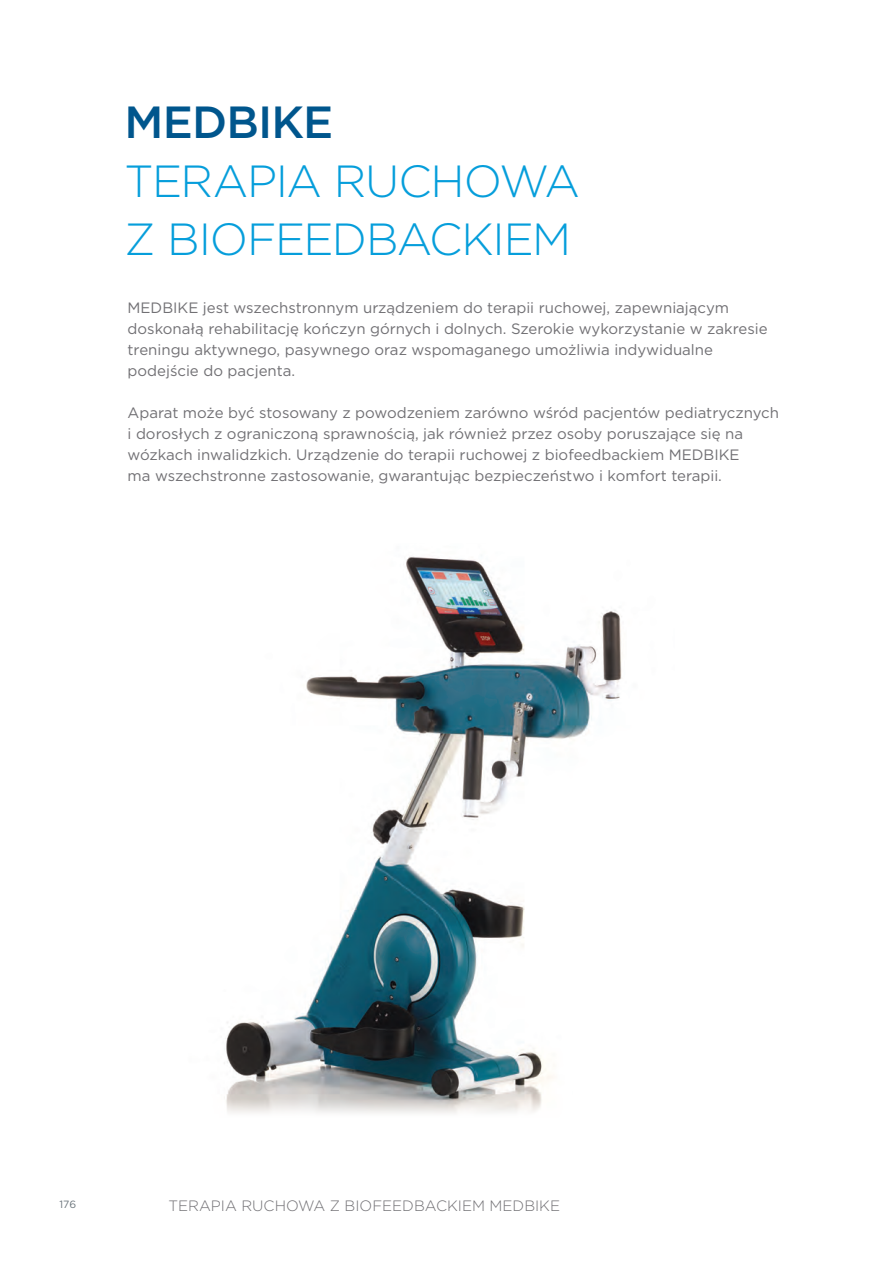
<style>
.page{position:relative;width:893px;height:1263px;background:#fff}
.page>*{position:absolute;margin:0;border:0;box-sizing:border-box;transform-origin:0 0}
._30_39_Naglowek_2{font:300 45px/58.5px "Gotham";letter-spacing:-.03em;color:#069edb}
._10_14_book_gray{font:15px/21px "Gotham";color:#717074}
.Kapitola_lewa{font:300 15px "Gotham";color:#717074}
.t1{font:10.5px "Gotham";color:#6b757c}
.s1{font-weight:500;color:#00568d}
</style>
<div class="page">
<img style="left:226px;top:556px;width:396px;height:557px">
<p class="_30_39_Naglowek_2" style="left:124px;top:92px;width:457px"><span class="s1">MEDBIKE<br></span>TERAPIA RUCHOWA<br>Z BIOFEEDBACKIEM</p>
<p class="_10_14_book_gray" style="left:128px;top:297px;width:642px">MEDBIKE jest wszechstronnym urządzeniem do terapii ruchowej, zapewniającym doskonałą rehabilitację kończyn górnych i dolnych. Szerokie wykorzystanie w zakresie treningu aktywnego, pasywnego oraz wspomaganego umożliwia indywidualne podejście do pacjenta.</p>
<p class="_10_14_book_gray" style="left:128px;top:402px;width:653px">Aparat może być stosowany z powodzeniem zarówno wśród pacjentów pediatrycznych i dorosłych z ograniczoną sprawnością, jak również przez osoby poruszające się na wózkach inwalidzkich. Urządzenie do terapii ruchowej z biofeedbackiem MEDBIKE<br>ma wszechstronne zastosowanie, gwarantując bezpieczeństwo i komfort terapii.</p>
<p class="t1" style="left:60px;top:1197px;width:18px">176</p>
<p class="Kapitola_lewa" style="left:168px;top:1196px;width:393px">TERAPIA RUCHOWA Z BIOFEEDBACKIEM MEDBIKE</p>
</div>
